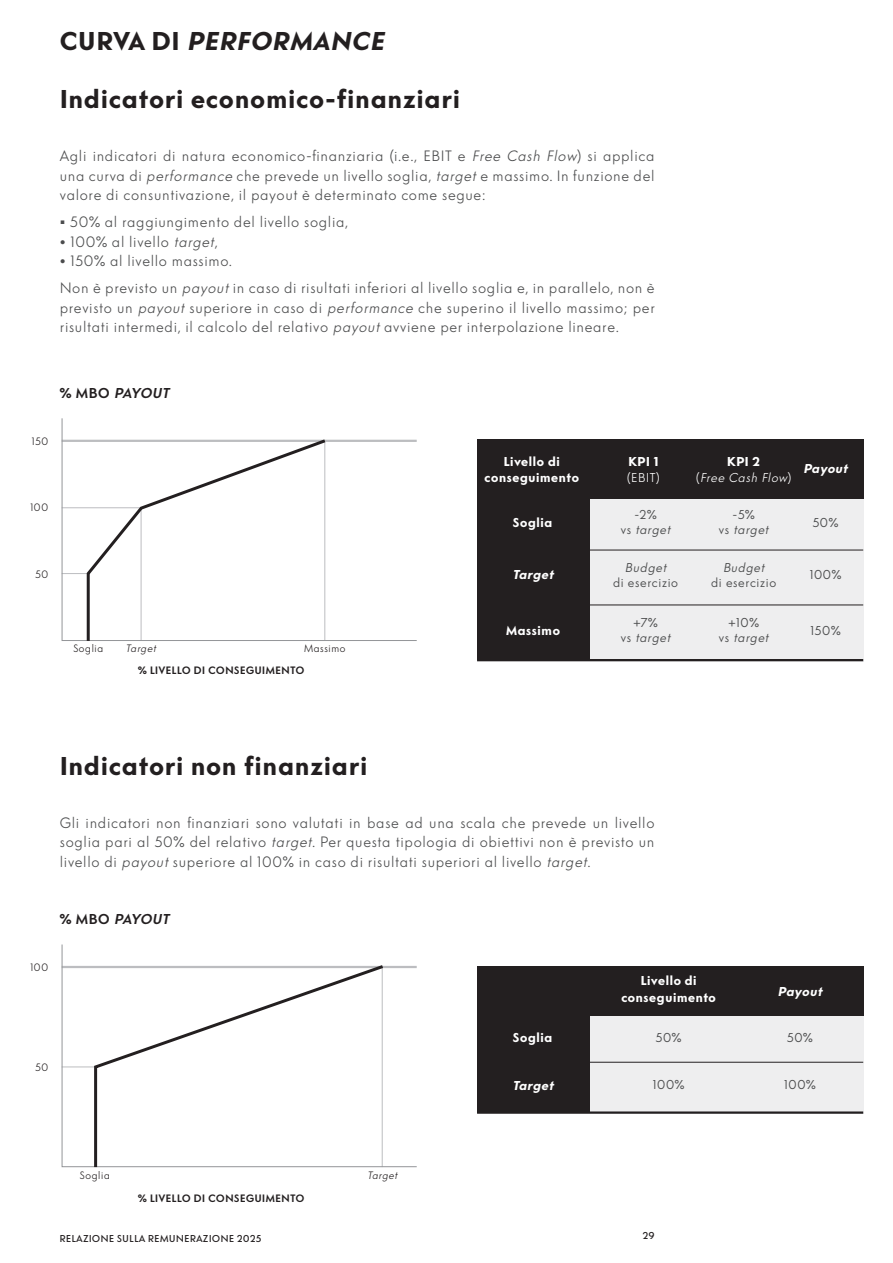
<style>
.page{position:relative;width:893px;height:1263px;background:#fff}
.page>*{position:absolute;margin:0;border:0;box-sizing:border-box;transform-origin:0 0}
.t1{font:700 27px "Moncler Gothic";color:#231f20}
.t2{font:italic 700 27px "Moncler Gothic";color:#231f20}
.t3{font:300 15.75px/19.5px "Moncler Gothic";color:#4b4c4d;text-align:justify}
.t4{font:italic 600 15px "Moncler Gothic";color:#231f20}
.t5{font:700 13.5px "Moncler Gothic";color:#fff}
.t6{font:13.5px "Moncler Gothic";color:#4b4c4d}
.t7{font:italic 13.5px "Moncler Gothic";color:#4b4c4d}
.t8{font:italic 700 13.5px "Moncler Gothic";color:#fff}
.t9{font:italic 300 13.5px "Moncler Gothic";color:#fff}
.t10{font:300 13.5px "Moncler Gothic";color:#fff}
.t11{font:600 11.25px "Moncler Gothic";color:#231f20}
.t12{font:300 11.25px "Moncler Gothic";color:#231f20}
.t13{font:italic 300 11.25px "Moncler Gothic";color:#231f20}
.t14{font:500 10.5px "Moncler Gothic";color:#231f20}
.s1{font-style:normal}
.s2{font-style:italic}
.s3{font-weight:700}
</style>
<div class="page">
<div style="left:477px;top:1004px;width:386px;height:109px;background:#eeeeef"></div>
<hr style="left:477px;top:1062px;width:386px;height:1px;background:#231f20">
<hr style="left:477px;top:1111px;width:386px;height:3px;background:#231f20">
<div style="left:477px;top:1007px;width:113px;height:106px;background:#231f20"></div>
<div style="left:477px;top:966px;width:386px;height:49px;background:#231f20"></div>
<svg style="left:61px;top:418px;width:356px;height:223px"></svg>
<svg style="left:85px;top:437px;width:244px;height:204px"></svg>
<svg style="left:61px;top:944px;width:356px;height:223px"></svg>
<svg style="left:93px;top:963px;width:293px;height:205px"></svg>
<div style="left:477px;top:494px;width:386px;height:167px;background:#eeeeef"></div>
<hr style="left:477px;top:550px;width:386px;height:1px;background:#231f20">
<hr style="left:477px;top:605px;width:386px;height:1px;background:#231f20">
<hr style="left:477px;top:659px;width:386px;height:2px;background:#231f20">
<div style="left:477px;top:497px;width:113px;height:163px;background:#231f20"></div>
<div style="left:477px;top:439px;width:386px;height:60px;background:#231f20"></div>
<p class="t2" style="left:60px;top:25px;width:331px"><span class="s1">C U RVA D I</span> PERFORMANCE</p>
<p class="t1" style="left:60px;top:83px;width:402px">Indicatori economico-finanziari</p>
<p class="t3" style="left:60px;top:146px;width:597px">Agli indicatori di natura economico-finanziaria (i.e., EBIT e <span class="s2">Free Cash Flow</span>) si applica una curva di <span class="s2">performance</span> che prevede un livello soglia, <span class="s2">target</span>e massimo. In funzione del valore di consuntivazione, il payout è determinato come segue:</p>
<p class="t3" style="left:60px;top:212px;width:291px"><span class="s3">•</span> 50% al raggiungimento del livello soglia,</p>
<p class="t3" style="left:60px;top:232px;width:160px"><span class="s3">•</span> 100% al livello <span class="s2">target</span>,</p>
<p class="t3" style="left:60px;top:251px;width:174px"><span class="s3">•</span> 150% al livello massimo.</p>
<p class="t3" style="left:60px;top:278px;width:597px">Non è previsto un <span class="s2">payout</span>in caso di risultati inferiori al livello soglia e, in parallelo, non è previsto un <span class="s2">payout</span> superiore in caso di <span class="s2">performance</span> che superino il livello massimo; per risultati intermedi, il calcolo del relativo <span class="s2">payout</span> avviene per interpolazione lineare.</p>
<p class="t4" style="left:60px;top:384px;width:114px"><span class="s1">% M B O</span> PAYOUT</p>
<p class="t12" style="left:31px;top:435px;width:18px">150</p>
<p class="t12" style="left:30px;top:501px;width:20px">100</p>
<p class="t12" style="left:35px;top:568px;width:15px">50</p>
<p class="t12" style="left:73px;top:642px;width:32px">Soglia</p>
<p class="t13" style="left:126px;top:642px;width:34px">Target</p>
<p class="t12" style="left:304px;top:642px;width:44px">Massimo</p>
<p class="t11" style="left:138px;top:664px;width:168px">% LIVELLO DI CONSEGUIMENTO</p>
<p class="t5" style="left:503px;top:453px;width:58px">Livello di</p>
<p class="t5" style="left:484px;top:470px;width:96px">conseguimento</p>
<p class="t5" style="left:628px;top:453px;width:32px">KPI 1</p>
<p class="t10" style="left:627px;top:470px;width:35px">(EBIT)</p>
<p class="t5" style="left:727px;top:453px;width:35px">KPI 2</p>
<p class="t9" style="left:696px;top:470px;width:97px"><span class="s1">(</span> Free Cash Flow<span class="s1">)</span></p>
<p class="t8" style="left:803px;top:460px;width:49px">Payout</p>
<p class="t5" style="left:513px;top:514px;width:42px">Soglia</p>
<p class="t6" style="left:634px;top:507px;width:24px">-2%</p>
<p class="t7" style="left:620px;top:522px;width:54px"><span class="s1">vs</span> target</p>
<p class="t6" style="left:732px;top:507px;width:24px">-5%</p>
<p class="t7" style="left:719px;top:522px;width:54px"><span class="s1">vs</span> target</p>
<p class="t6" style="left:812px;top:515px;width:28px">50%</p>
<p class="t8" style="left:512px;top:567px;width:46px">Target</p>
<p class="t7" style="left:625px;top:560px;width:46px">Budget</p>
<p class="t6" style="left:613px;top:575px;width:67px">di esercizio</p>
<p class="t7" style="left:723px;top:560px;width:46px">Budget</p>
<p class="t6" style="left:711px;top:575px;width:67px">di esercizio</p>
<p class="t6" style="left:809px;top:567px;width:34px">100%</p>
<p class="t5" style="left:506px;top:623px;width:56px">Massimo</p>
<p class="t6" style="left:633px;top:615px;width:26px">+7%</p>
<p class="t7" style="left:620px;top:630px;width:54px"><span class="s1">vs</span> target</p>
<p class="t6" style="left:728px;top:615px;width:33px">+10%</p>
<p class="t7" style="left:719px;top:630px;width:54px"><span class="s1">vs</span> target</p>
<p class="t6" style="left:810px;top:623px;width:32px">150%</p>
<p class="t1" style="left:60px;top:750px;width:310px">Indicatori non finanziari</p>
<p class="t3" style="left:60px;top:813px;width:597px">Gli indicatori non finanziari sono valutati in base ad una scala che prevede un livello soglia pari al 50% del relativo <span class="s2">target</span>. Per questa tipologia di obiettivi non è previsto un livello di <span class="s2">payout</span> superiore al 100% in caso di risultati superiori al livello <span class="s2">target</span>.</p>
<p class="t4" style="left:60px;top:910px;width:114px"><span class="s1">% M B O</span> PAYOUT</p>
<p class="t12" style="left:30px;top:961px;width:20px">100</p>
<p class="t12" style="left:35px;top:1060px;width:15px">50</p>
<p class="t5" style="left:513px;top:1029px;width:42px">Soglia</p>
<p class="t8" style="left:512px;top:1077px;width:46px">Target</p>
<p class="t5" style="left:640px;top:973px;width:58px">Livello di</p>
<p class="t5" style="left:621px;top:989px;width:96px">conseguimento</p>
<p class="t6" style="left:655px;top:1030px;width:28px">50%</p>
<p class="t6" style="left:652px;top:1077px;width:34px">100%</p>
<p class="t12" style="left:80px;top:1169px;width:32px">Soglia</p>
<p class="t13" style="left:367px;top:1169px;width:34px">Target</p>
<p class="t11" style="left:138px;top:1191px;width:168px">% LIVELLO DI CONSEGUIMENTO</p>
<p class="t14" style="left:60px;top:1233px;width:204px">RELAZIONE SULLA REMUNERAZIONE 2025</p>
<p class="t14" style="left:642px;top:1229px;width:14px">29</p>
<p class="t8" style="left:777px;top:983px;width:49px">Payout</p>
<p class="t6" style="left:787px;top:1030px;width:28px">50%</p>
<p class="t6" style="left:784px;top:1077px;width:34px">100%</p>
</div>
